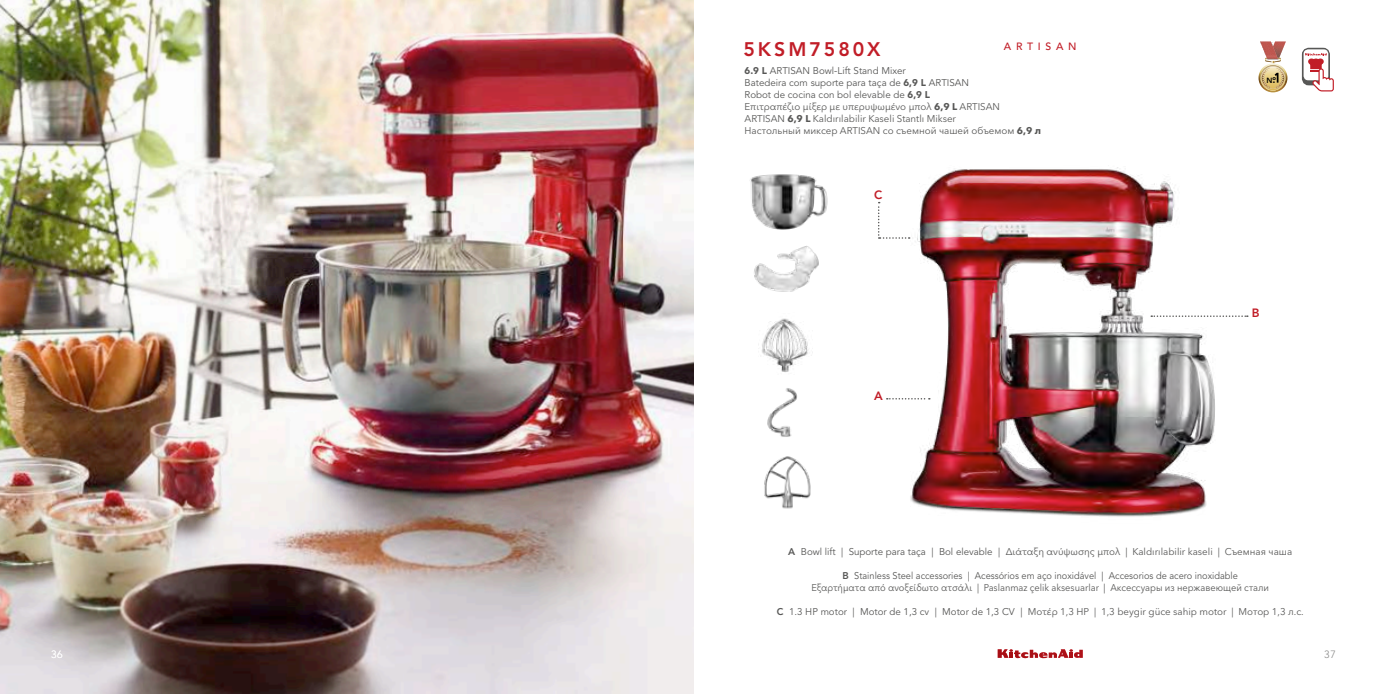
<style>
.page{position:relative;width:1387px;height:694px;background:#fff}
.page>*{position:absolute;margin:0;border:0;box-sizing:border-box;transform-origin:0 0}
.t1{font:800 19.5px "Avenir LT Std";letter-spacing:.15em;color:#c11d27}
.t2{font:800 12px "Avenir LT Std";color:#c11d27}
.t3{font:500 10.5px "Avenir LT Std";letter-spacing:.45em;color:#c11d27}
.t4{font:300 10.5px "Avenir LT Std";color:#878786}
.t5{font:300 10.5px "Avenir LT Std";color:#fff}
.t6{font:9.75px/12px "Avenir Next W1 G";color:#575756}
.t7{font:9.75px/12px "Avenir LT Std";color:#575756}
.t8{font:9.75px "Avenir Next W1 G";color:#575756;scale:.95 1}
.t9{font:9.75px "Avenir LT Std";color:#575756;scale:.95 1}
.t10{font:800 7.5px "Avenir";color:#000}
.s1{font-weight:900}
.s2{font-weight:700}
.s3{font-size:10.5px}
.s4{font-family:"Avenir LT Std";font-weight:800}
.s5{font-family:"Avenir LT Std"}
.s6{font-weight:800}
</style>
<div class="page">
<img style="left:893px;top:167px;width:322px;height:350px">
<svg style="left:878px;top:202px;width:31px;height:36px"></svg>
<svg style="left:1151px;top:315px;width:96px;height:2px"></svg>
<svg style="left:886px;top:398px;width:43px;height:1px"></svg>
<img style="left:0;top:0;width:693px;height:693px">
<svg style="left:1258px;top:41px;width:29px;height:51px"></svg>
<div style="left:1301px;top:48px;width:28px;height:37px;border:6px solid #575756;border-radius:4px"></div>
<div style="left:1303px;top:49px;width:25px;height:31px;background:#fff;border-radius:5px"></div>
<svg style="left:1304px;top:53px;width:29px;height:38px"></svg>
<svg style="left:997px;top:649px;width:85px;height:8px"></svg>
<img style="left:764px;top:456px;width:47px;height:53px">
<img style="left:758px;top:318px;width:54px;height:54px">
<img style="left:767px;top:388px;width:30px;height:49px">
<img style="left:750px;top:174px;width:78px;height:56px">
<img style="left:754px;top:246px;width:65px;height:46px">
<p class="t5" style="left:51px;top:648px;width:13px">36</p>
<h1 class="t1" style="left:743px;top:38px;width:139px">5KSM7580X</h1>
<p class="t3" style="left:1003px;top:40px;width:74px">ARTISAN</p>
<p class="t7" style="left:744px;top:65px;width:226px"><span class="s1">6.9 L</span> ARTISAN Bowl-Lift Stand Mixer<br>Batedeira com suporte para taça de <span class="s1">6,9 L</span> ARTISAN<br>Robot de cocina con bol elevable de <span class="s1">6,9 L</span></p>
<p class="t6" style="left:744px;top:100px;width:298px">Επιτραπέζιο μίξερ με υπερυψωμένο μπολ <span class="s2">6,9 L</span> ARTISAN<br>ARTISAN <span class="s2">6,9 L</span> Kaldırılabilir Kaseli Stantlı Mikser<br>Настольный миксер ARTISAN со съемной чашей объемом <span class="s2">6,9 л</span></p>
<p class="t2" style="left:874px;top:187px;width:10px">C</p>
<p class="t2" style="left:874px;top:389px;width:10px">A</p>
<p class="t10" style="left:1266px;top:74px;width:11px">N <span class="s3">.</span><sup>o</sup></p>
<p class="t2" style="left:1251px;top:305px;width:9px">B</p>
<p class="t6" style="left:788px;top:545px;width:505px"><span class="s4">A</span> <span class="s5">Bowl lift | Suporte para taça | Bol elevable |</span> Διάταξη ανύψωσης μπολ | Kaldırılabilir kaseli | Съемная чаша</p>
<p class="t9" style="left:842px;top:570px;width:417px"><span class="s6">B</span> Stainless Steel accessories | Acessórios em aço inoxidável | Accesorios de acero inoxidable</p>
<p class="t8" style="left:811px;top:581px;width:483px">Εξαρτήματα από ανοξείδωτο ατσάλι | Paslanmaz çelik aksesuarlar | Аксессуары из нержавеющей стали</p>
<p class="t6" style="left:776px;top:605px;width:528px"><span class="s4">C</span> <span class="s5">1.3 HP motor | Motor de 1,3 cv | Motor de 1,3 CV |</span> Μοτέρ 1,3 HP | 1,3 beygir güce sahip motor | Мотор 1,3 л.с.</p>
<p class="t4" style="left:1323px;top:648px;width:13px">37</p>
</div>
